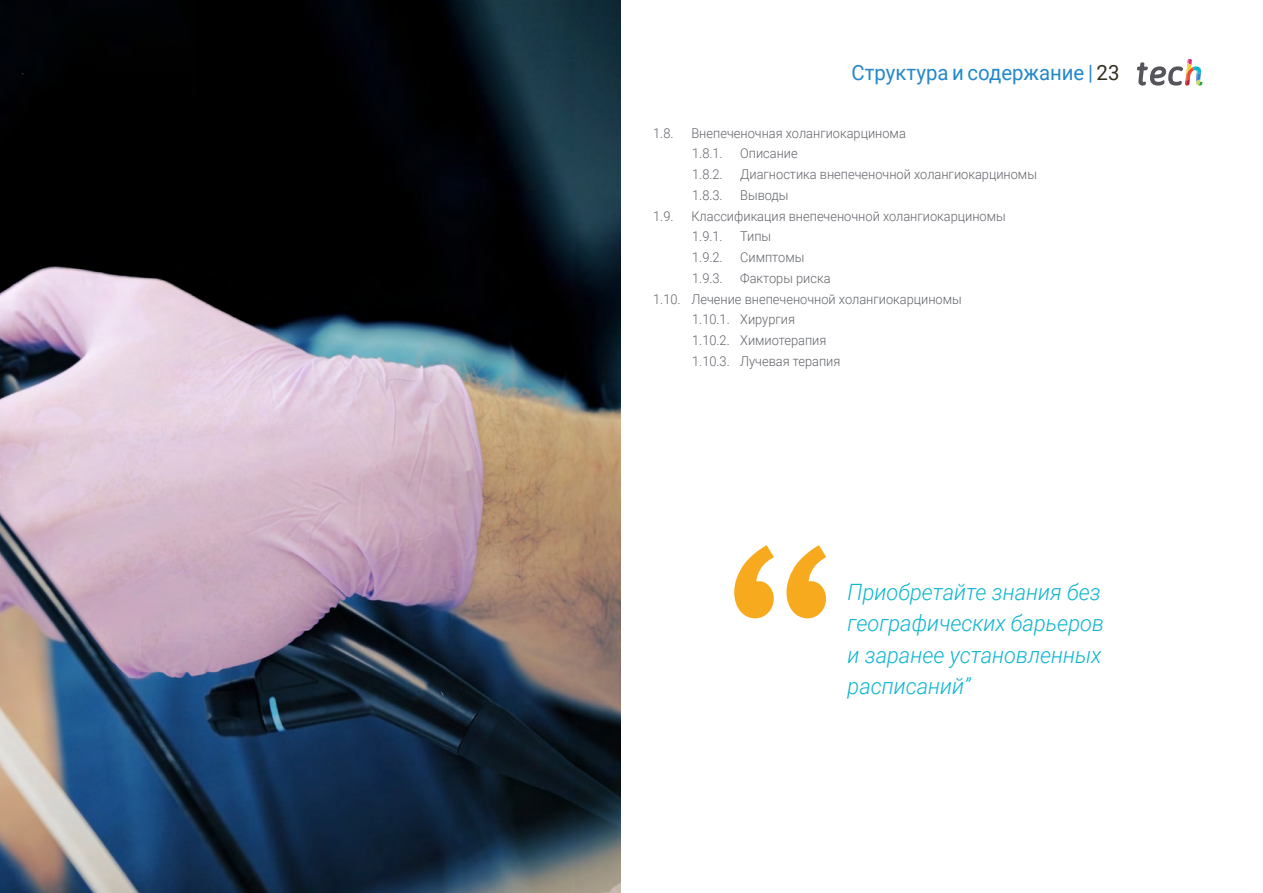
<style>
.page{position:relative;width:1263px;height:893px;background:#fff}
.page>*{position:absolute;margin:0;border:0;box-sizing:border-box;transform-origin:0 0}
.t1{font:italic 300 22.5px/31.5px "Roboto";color:#0fb6cf}
.t2{font:21px "Roboto";color:#2488c9}
.t3{font:300 13.5px/20.7px "Roboto";color:#61646a;scale:.95 1}
.s1{color:#312e20}
</style>
<div class="page">
<img style="left:0;top:0;width:621px;height:893px">
<svg style="left:734px;top:545px;width:92px;height:73px"></svg>
<svg style="left:1137px;top:59px;width:65px;height:27px"></svg>
<h2 class="t2" style="left:851px;top:57px;width:269px">Структура и содержание | <span class="s1">23</span></h2>
<p class="t3" style="left:653px;top:122px;width:23px">1.8.</p>
<p class="t3" style="left:691px;top:122px;width:227px">Внепеченочная холангиокарцинома<br>1.8.1.</p>
<p class="t3" style="left:740px;top:143px;width:62px">Описание</p>
<p class="t3" style="left:692px;top:164px;width:34px">1.8.2.</p>
<p class="t3" style="left:740px;top:164px;width:314px">Диагностика внепеченочной холангиокарциномы</p>
<p class="t3" style="left:692px;top:184px;width:34px">1.8.3.</p>
<p class="t3" style="left:740px;top:184px;width:52px">Выводы</p>
<p class="t3" style="left:653px;top:205px;width:23px">1.9.</p>
<p class="t3" style="left:691px;top:205px;width:332px">Классификация внепеченочной холангиокарциномы<br>1.9.1.</p>
<p class="t3" style="left:740px;top:226px;width:34px">Типы</p>
<p class="t3" style="left:692px;top:247px;width:34px">1.9.2.</p>
<p class="t3" style="left:740px;top:247px;width:69px">Симптомы</p>
<p class="t3" style="left:692px;top:267px;width:34px">1.9.3.</p>
<p class="t3" style="left:740px;top:267px;width:97px">Факторы риска</p>
<p class="t3" style="left:653px;top:288px;width:326px">1.10. Лечение внепеченочной холангиокарциномы</p>
<p class="t3" style="left:692px;top:309px;width:110px">1.10.1. Хирургия</p>
<p class="t3" style="left:692px;top:330px;width:143px">1.10.2. Химиотерапия</p>
<p class="t3" style="left:692px;top:350px;width:158px">1.10.3. Лучевая терапия</p>
<h1 class="t1" style="left:847px;top:575px;width:258px">Приобретайте знания без географических барьеров и заранее установленных расписаний”</h1>
</div>
